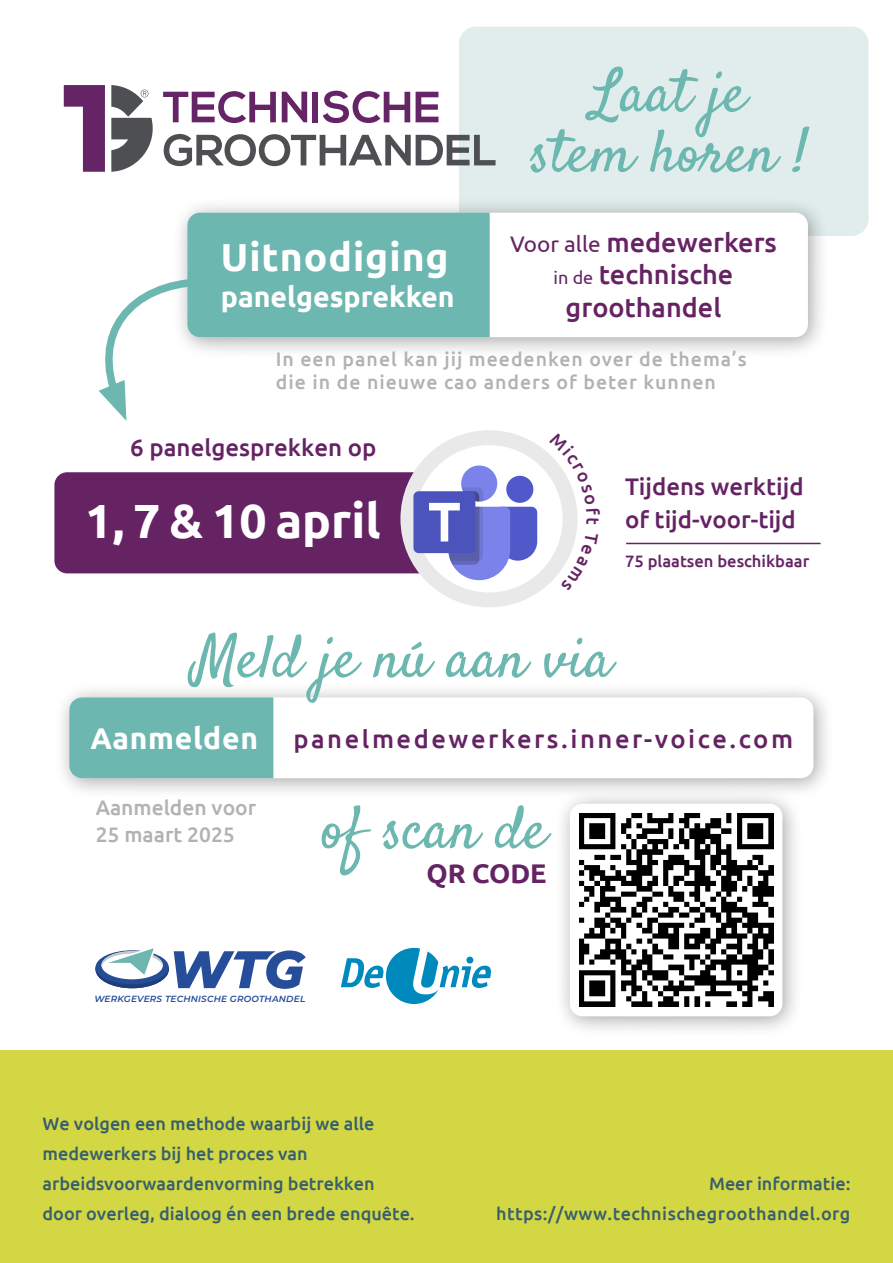
<style>
.page{position:relative;width:893px;height:1263px;background:#fff}
.page>*{position:absolute;margin:0;border:0;box-sizing:border-box;transform-origin:0 0}
.t1{font:60px/60px "Satisfy";color:#6cb7af;text-align:center}
.t2{font:700 48px "Ubuntu";color:#fff}
.t3{font:700 39px "Ubuntu";letter-spacing:.025em;color:#fff}
.t4{font:700 30px "Ubuntu";letter-spacing:.025em;color:#fff}
.t5{font:700 28.5px "Ubuntu";color:#fff}
.t6{font:500 27px/32.2px "Ubuntu";color:#652364;text-align:center}
.t7{font:700 27px "Ubuntu";color:#652364}
.t8{font:500 25.5px "Ubuntu";letter-spacing:.1em;color:#652364}
.t9{font:500 24px/33px "Ubuntu";color:#652364}
.t10{font:500 21px/27px "Ubuntu";color:#b3b2b2}
.t11{font:500 19.5px/23.4px "Ubuntu";letter-spacing:.05em;color:#b3b2b2}
.t12{font:500 18px/30px "Ubuntu";color:#375f6e}
.t13{font:500 18px/30px "Ubuntu";letter-spacing:.025em;color:#375f6e;text-align:right}
.t14{font:500 16.5px "Ubuntu";color:#652364}
.t15{font:italic 600 8.85px "Montserrat";letter-spacing:.02em;color:#254d99}
.s1{font-weight:400;font-size:22.5px}
.s2{font-weight:400;font-size:18px}
</style>
<div class="page">
<div style="left:554px;top:788px;width:250px;height:250px;background:#000;opacity:.35"></div>
<div style="left:570px;top:804px;width:212px;height:212px;background:#fff;border-radius:13px"></div>
<div style="left:459px;top:27px;width:409px;height:209px;background:#e0edec;border-radius:17px"></div>
<svg style="left:341px;top:948px;width:150px;height:56px"></svg>
<div style="left:172px;top:197px;width:658px;height:162px;background:#000;opacity:.35"></div>
<div style="left:187px;top:213px;width:621px;height:124px;background:#fff;border-radius:13px"></div>
<div style="left:54px;top:681px;width:781px;height:119px;background:#000;opacity:.35"></div>
<div style="left:69px;top:697px;width:744px;height:81px;background:#fff;border-radius:13px"></div>
<div style="left:69px;top:697px;width:204px;height:81px;background:#6cb7af"></div>
<svg style="left:98px;top:213px;width:392px;height:208px"></svg>
<hr style="left:626px;top:543px;width:195px;height:1px;background:#652364">
<svg style="left:96px;top:948px;width:210px;height:41px"></svg>
<svg style="left:163px;top:91px;width:113px;height:32px"></svg>
<svg style="left:282px;top:92px;width:25px;height:30px"></svg>
<div style="left:312px;top:92px;width:6px;height:30px;background:#652465"></div>
<svg style="left:323px;top:91px;width:87px;height:32px"></svg>
<svg style="left:416px;top:92px;width:22px;height:30px"></svg>
<svg style="left:164px;top:134px;width:332px;height:32px"></svg>
<svg style="left:111px;top:85px;width:42px;height:87px"></svg>
<svg style="left:64px;top:85px;width:41px;height:87px"></svg>
<div style="left:0;top:1050px;width:893px;height:213px;background:#d4d744"></div>
<img style="left:580px;top:813px;width:193px;height:194px">
<svg style="left:54px;top:430px;width:524px;height:177px"></svg>
<h3 class="t3" style="left:221px;top:233px;width:229px">Uitnodiging</h3>
<h3 class="t5" style="left:221px;top:279px;width:235px">panelgesprekken</h3>
<h1 class="t1" style="left:529px;top:67px;width:281px">Laat je<br>stem horen !</h1>
<h3 class="t6" style="left:510px;top:226px;width:268px"><span class="s1">Voor alle</span> medewerkers <span class="s2">in de</span> technische groothandel</h3>
<p class="t11" style="left:276px;top:346px;width:472px">In een panel kan jij meedenken over de thema’s die in de nieuwe cao anders of beter kunnen</p>
<h3 class="t9" style="left:130px;top:430px;width:248px">6 panelgesprekken op</h3>
<h2 class="t2" style="left:85px;top:491px;width:297px">1, 7 &amp; 10 april</h2>
<h3 class="t9" style="left:625px;top:469px;width:180px">Tijdens werktijd of tijd-voor-tijd</h3>
<p class="t14" style="left:625px;top:551px;width:186px">75 plaatsen beschikbaar</p>
<h1 class="t1" style="left:194px;top:633px;width:420px">Meld je nú aan via</h1>
<h3 class="t4" style="left:90px;top:720px;width:169px">Aanmelden</h3>
<p class="t10" style="left:96px;top:794px;width:162px">Aanmelden voor<br>25 maart 2025</p>
<h3 class="t8" style="left:293px;top:722px;width:501px">panelmedewerkers.inner-voice.com</h3>
<h1 class="t1" style="left:322px;top:804px;width:226px">of scan de</h1>
<h3 class="t7" style="left:426px;top:857px;width:122px">QR CODE</h3>
<p class="t15" style="left:94px;top:993px;width:212px">WERKGEVERS TECHNISCHE GROOTHANDEL</p>
<p class="t12" style="left:43px;top:1108px;width:374px">We volgen een methode waarbij we alle medewerkers bij het proces van arbeidsvoorwaardenvorming betrekken door overleg, dialoog én een brede enquête.</p>
<p class="t13" style="left:496px;top:1168px;width:356px">Meer informatie: https://www.technischegroothandel.org</p>
</div>
